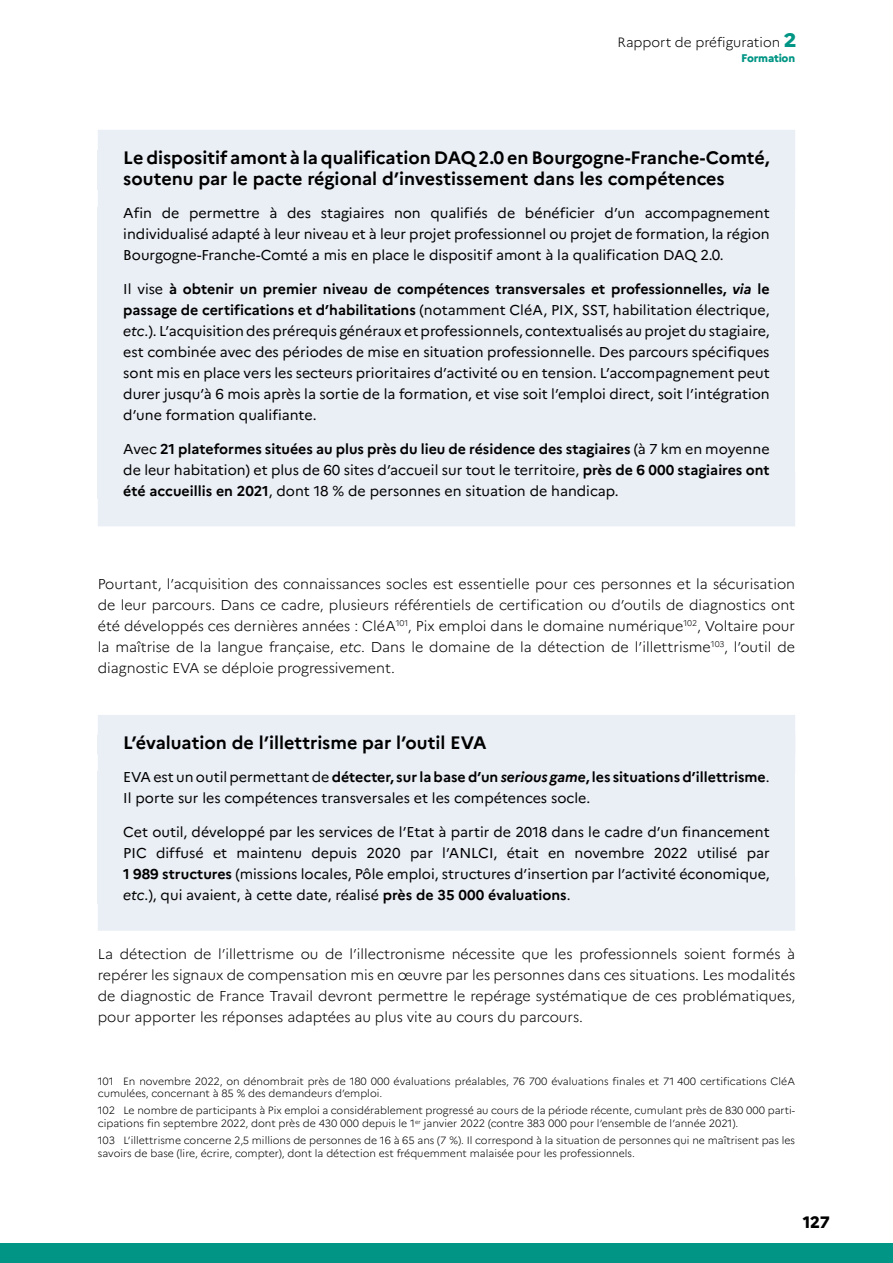
<style>
.page{position:relative;width:893px;height:1263px;background:#fff}
.page>*{position:absolute;margin:0;border:0;box-sizing:border-box;transform-origin:0 0}
.t1{font:700 18px/21px "Marianne";color:#000}
.t2{font:800 16.5px "Marianne";color:#000}
.t3{font:14.25px/21px "Marianne";color:#000;text-align:justify}
.t4{font:300 14.25px/21px "Marianne";color:#000;text-align:justify}
.t5{font:300 13.5px "Marianne";color:#000}
.t6{font:800 11.1px "Marianne";letter-spacing:-.02em;color:#009584}
.t7{font:300 10.5px/12.6px "Marianne";color:#000}
.s1{font-weight:800;font-size:19.5px;color:#009584}
.s2{font-weight:700}
.s3{font-weight:700;font-style:italic}
.s4{font-style:italic}
</style>
<div class="page">
<div style="left:0;top:1243px;width:893px;height:20px;background:#009584"></div>
<div style="left:98px;top:169px;width:697px;height:40px;background:#eaeef5"></div>
<div style="left:98px;top:130px;width:697px;height:40px;background:#eaeef5"></div>
<div style="left:98px;top:208px;width:697px;height:291px;background:#eaeef5"></div>
<div style="left:98px;top:472px;width:697px;height:54px;background:#eaeef5"></div>
<div style="left:98px;top:733px;width:697px;height:40px;background:#eaeef5"></div>
<div style="left:98px;top:715px;width:697px;height:40px;background:#eaeef5"></div>
<div style="left:98px;top:772px;width:697px;height:132px;background:#eaeef5"></div>
<div style="left:98px;top:877px;width:697px;height:54px;background:#eaeef5"></div>
<p class="t5" style="left:617px;top:31px;width:181px">Rapport de préfiguration <span class="s1">2</span></p>
<p class="t6" style="left:741px;top:50px;width:55px">Formation</p>
<p class="t1" style="left:123px;top:145px;width:648px">Le dispositif amont à la qualification DAQ 2.0 en Bourgogne-Franche-Comté, soutenu par le pacte régional d’investissement dans les compétences</p>
<p class="t3" style="left:123px;top:202px;width:648px">Afin de permettre à des stagiaires non qualifiés de bénéficier d’un accompagnement individualisé adapté à leur niveau et à leur projet professionnel ou projet de formation, la région Bourgogne-Franche-Comté a mis en place le dispositif amont à la qualification DAQ 2.0.</p>
<p class="t3" style="left:123px;top:277px;width:648px">Il vise <span class="s2">à obtenir un premier niveau de compétences transversales et professionnelles,</span> <span class="s3">via</span> <span class="s2">le passage de certifications et d’habilitations</span> (notamment CléA, PIX, SST, habilitation électrique, <span class="s4">etc</span>.). L’acquisition des prérequis généraux et professionnels, contextualisés au projet du stagiaire, est combinée avec des périodes de mise en situation professionnelle. Des parcours spécifiques sont mis en place vers les secteurs prioritaires d’activité ou en tension. L’accompagnement peut durer jusqu’à 6 mois après la sortie de la formation, et vise soit l’emploi direct, soit l’intégration d’une formation qualifiante.</p>
<p class="t3" style="left:123px;top:437px;width:648px">Avec <span class="s2">21 plateformes situées au plus près du lieu de résidence des stagiaires</span> (à 7 km en moyenne de leur habitation) et plus de 60 sites d’accueil sur tout le territoire, <span class="s2">près de 6 000 stagiaires ont été accueillis en 2021</span>, dont 18 % de personnes en situation de handicap.</p>
<p class="t4" style="left:98px;top:572px;width:699px">Pourtant, l’acquisition des connaissances socles est essentielle pour ces personnes et la sécurisation de leur parcours. Dans ce cadre, plusieurs référentiels de certification ou d’outils de diagnostics ont été développés ces dernières années : CléA<sup>101</sup>, Pix emploi dans le domaine numérique<sup>102</sup>, Voltaire pour la maîtrise de la langue française, <span class="s4">etc</span>. Dans le domaine de la détection de l’illettrisme<sup>103</sup>, l’outil de diagnostic EVA se déploie progressivement.</p>
<p class="t1" style="left:123px;top:730px;width:365px">L’évaluation de l’illettrisme par l’outil EVA</p>
<p class="t3" style="left:123px;top:766px;width:648px">EVA est un outil permettant de <span class="s2">détecter, sur la base d’un</span> <span class="s3">serious game</span><span class="s2">, les situations d’illettrisme</span>.<br>Il porte sur les compétences transversales et les compétences socle.</p>
<p class="t3" style="left:123px;top:820px;width:648px">Cet outil, développé par les services de l’Etat à partir de 2018 dans le cadre d’un financement PIC diffusé et maintenu depuis 2020 par l’ANLCI, était en novembre 2022 utilisé par <span class="s2">1 989 structures</span> (missions locales, Pôle emploi, structures d’insertion par l’activité économique, <span class="s4">etc</span>.), qui avaient, à cette date, réalisé <span class="s2">près de 35 000 évaluations</span>.</p>
<p class="t4" style="left:98px;top:942px;width:699px">La détection de l’illettrisme ou de l’illectronisme nécessite que les professionnels soient formés à repérer les signaux de compensation mis en œuvre par les personnes dans ces situations. Les modalités de diagnostic de France Travail devront permettre le repérage systématique de ces problématiques, pour apporter les réponses adaptées au plus vite au cours du parcours.</p>
<p class="t7" style="left:98px;top:1074px;width:699px">101 En novembre 2022, on dénombrait près de 180 000 évaluations préalables, 76 700 évaluations finales et 71 400 certifications CléA cumulées, concernant à 85 % des demandeurs d’emploi.</p>
<p class="t7" style="left:98px;top:1103px;width:699px">102 Le nombre de participants à Pix emploi a considérablement progressé au cours de la période récente, cumulant près de 830 000 parti&shy;cipations fin septembre 2022, dont près de 430 000 depuis le 1<sup>er</sup> janvier 2022 (contre 383 000 pour l’ensemble de l’année 2021).</p>
<p class="t7" style="left:98px;top:1133px;width:699px">103 L’illettrisme concerne 2,5 millions de personnes de 16 à 65 ans (7 %). Il correspond à la situation de personnes qui ne maîtrisent pas les savoirs de base (lire, écrire, compter), dont la détection est fréquemment malaisée pour les professionnels.</p>
<p class="t2" style="left:803px;top:1209px;width:28px">127</p>
</div>
